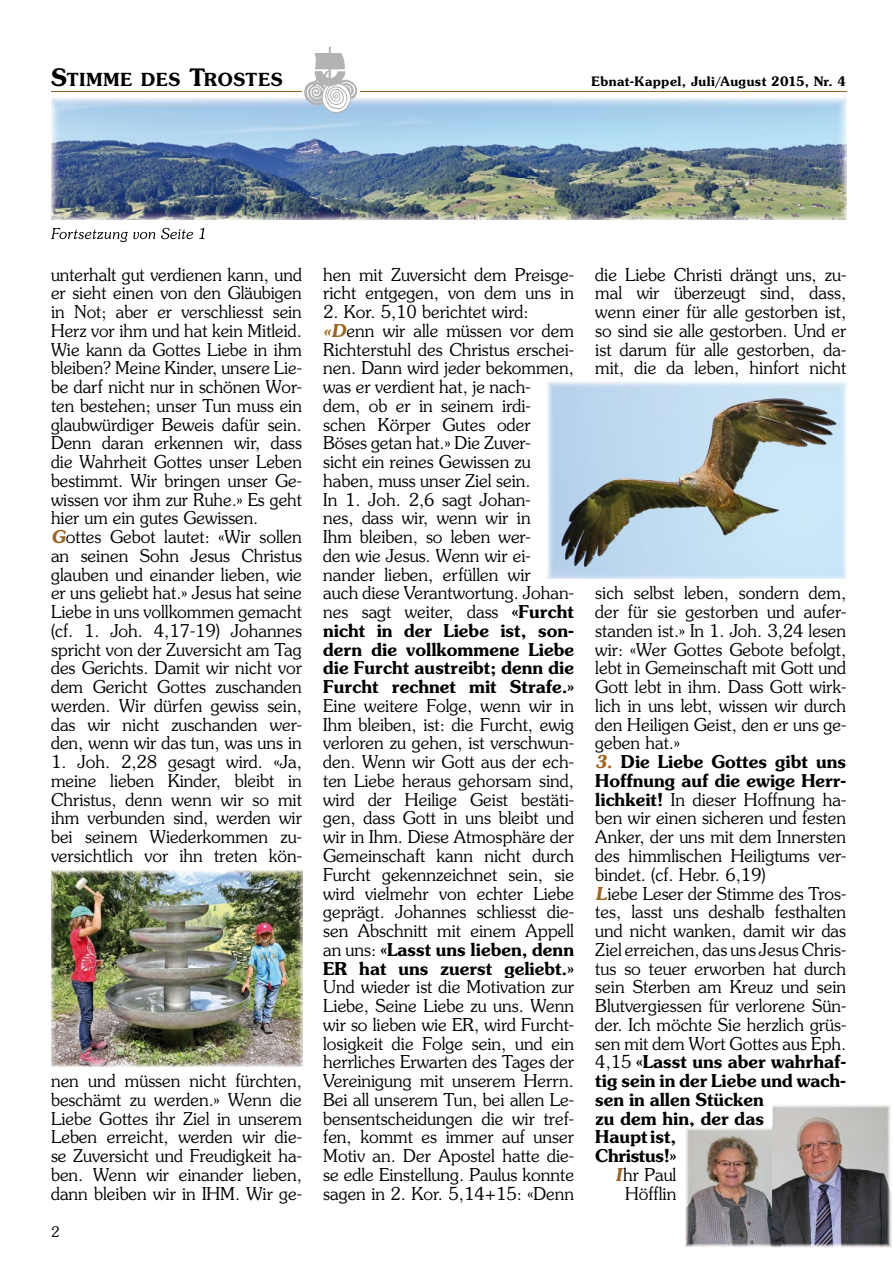
<style>
.page{position:relative;width:893px;height:1263px;background:#fff}
.page>*{position:absolute;margin:0;border:0;box-sizing:border-box;transform-origin:0 0}
.t1{font:600 18px "Souvenir";letter-spacing:.045em;color:#000}
.t2{font:300 17.7px/18.8px "Souvenir";color:#000;text-align:justify}
.t3{font:300 17.7px/18.8px "Souvenir";color:#000;scale:.96 1}
.t4{font:600 17.7px "Souvenir";color:#000}
.t5{font:600 17.7px "Souvenir";letter-spacing:-.02em;color:#000}
.t6{font:300 14.7px "Souvenir";color:#000}
.t7{font:600 13.05px "Souvenir";letter-spacing:.03em;color:#000}
.s1{font-size:24px}
.s2{font-weight:600;font-style:italic;color:#9b6522}
.s3{font-weight:600}
.s4{font-style:italic;color:#9b6522}
.s5{font-weight:300}
</style>
<div class="page">
<hr style="left:51px;top:92px;width:795px;height:1px;background:#9b6522">
<img style="left:548px;top:382px;width:298px;height:197px">
<img style="left:685px;top:1127px;width:87px;height:80px">
<img style="left:685px;top:1207px;width:87px;height:40px">
<img style="left:772px;top:1105px;width:119px;height:47px">
<img style="left:780px;top:1152px;width:111px;height:95px">
<img style="left:772px;top:1126px;width:8px;height:121px">
<img style="left:51px;top:97px;width:795px;height:123px">
<img style="left:51px;top:228px;width:154px;height:14px">
<div style="left:302px;top:44px;width:57px;height:50px;background:#fff"></div>
<svg style="left:304px;top:47px;width:54px;height:66px"></svg>
<img style="left:51px;top:870px;width:251px;height:196px">
<p class="t1" style="left:51px;top:68px;width:233px"><span class="s1">S</span>TIMME DES <span class="s1">T</span>ROSTES</p>
<p class="t7" style="left:592px;top:73px;width:256px">Ebnat-Kappel, Juli/August 2015, Nr. 4</p>
<p class="t3" style="left:51px;top:264px;width:263px">unterhalt gut verdienen kann, und er sieht einen von den Gläubigen in Not; aber er verschliesst sein<br>Herz vor ihm und hat kein Mitleid.<br>Wie kann da Gottes Liebe in ihm bleiben? Meine Kinder, unsere Lie&shy;be darf nicht nur in schönen Wor&shy;ten bestehen; unser Tun muss ein glaubwürdiger Beweis dafür sein.<br>Denn daran erkennen wir, dass die Wahrheit Gottes unser Leben bestimmt. Wir bringen unser Ge&shy;wissen vor ihm zur Ruhe.» Es geht hier um ein gutes Gewissen.<br><span class="s2">G</span>ottes Gebot lautet: «Wir sollen an seinen Sohn Jesus Christus glauben und einander lieben, wie er uns geliebt hat.» Jesus hat seine<br>Liebe in uns vollkommen gemacht (cf. 1. Joh. 4,17-19) Johannes spricht von der Zuversicht am Tag des Gerichts. Damit wir nicht vor dem Gericht Gottes zuschanden werden. Wir dürfen gewiss sein, das wir nicht zuschanden wer&shy;den, wenn wir das tun, was uns in</p>
<p class="t2" style="left:51px;top:752px;width:252px">1. Joh. 2,28 gesagt wird. «Ja, meine lieben Kinder, bleibt in Christus, denn wenn wir so mit ihm verbunden sind, werden wir bei seinem Wiederkommen zu&shy;versichtlich vor ihn treten kön-</p>
<p class="t2" style="left:51px;top:1071px;width:252px">nen und müssen nicht fürchten, beschämt zu werden.» Wenn die Liebe Gottes ihr Ziel in unserem Leben erreicht, werden wir die&shy;se Zuversicht und Freudigkeit ha&shy;ben. Wenn wir einander lieben, dann bleiben wir in IHM. Wir ge-</p>
<p class="t6" style="left:51px;top:1222px;width:10px">2</p>
<p class="t2" style="left:323px;top:264px;width:252px">hen mit Zuversicht dem Preisge&shy;richt entgegen, von dem uns in</p>
<p class="t2" style="left:323px;top:302px;width:252px;text-align:left">2. Kor. 5,10 berichtet wird: <span class="s2">«D</span>enn wir alle müssen vor dem<br>Richterstuhl des Christus erschei&shy;nen. Dann wird jeder bekommen, was er verdient hat, je nach-<br>dem, ob er in seinem irdi&shy;schen Körper Gutes oder<br>Böses getan hat.» Die Zuver-<br>sicht ein reines Gewissen zu haben, muss unser Ziel sein.<br>In 1. Joh. 2,6 sagt Johan-<br>nes, dass wir, wenn wir in<br>Ihm bleiben, so leben wer-<br>den wie Jesus. Wenn wir ei&shy;nander lieben, erfüllen wir<br>auch diese Verantwortung. Johan&shy;nes sagt weiter, dass <span class="s3">«Furcht nicht in der Liebe ist, son&shy;dern die vollkommene Liebe die Furcht austreibt; denn die<br>Furcht rechnet mit Strafe.»</span></p>
<p class="t2" style="left:323px;top:696px;width:252px">Eine weitere Folge, wenn wir in Ihm bleiben, ist: die Furcht, ewig verloren zu gehen, ist verschwun&shy;den. Wenn wir Gott aus der ech&shy;ten Liebe heraus gehorsam sind, wird der Heilige Geist bestäti&shy;gen, dass Gott in uns bleibt und wir in Ihm. Diese Atmosphäre der Gemeinschaft kann nicht durch Furcht gekennzeichnet sein, sie wird vielmehr von echter Liebe geprägt. Johannes schliesst die&shy;sen Abschnitt mit einem Appell an uns: <span class="s3">«Lasst uns lieben, denn ER hat uns zuerst geliebt.»</span></p>
<p class="t2" style="left:323px;top:977px;width:252px">Und wieder ist die Motivation zur Liebe, Seine Liebe zu uns. Wenn wir so lieben wie ER, wird Furcht&shy;losigkeit die Folge sein, und ein herrliches Erwarten des Tages der Vereinigung mit unserem Herrn.<br>Bei all unserem Tun, bei allen Le&shy;bensentscheidungen die wir tref&shy;fen, kommt es immer auf unser Motiv an. Der Apostel hatte die&shy;se edle Einstellung. Paulus konnte sagen in 2. Kor. 5,14+15: «Denn</p>
<p class="t2" style="left:595px;top:264px;width:252px">die Liebe Christi drängt uns, zu&shy;mal wir überzeugt sind, dass, wenn einer für alle gestorben ist, so sind sie alle gestorben. Und er ist darum für alle gestorben, da&shy;mit, die da leben, hinfort nicht</p>
<p class="t2" style="left:595px;top:583px;width:252px">sich selbst leben, sondern dem, der für sie gestorben und aufer&shy;standen ist.» In 1. Joh. 3,24 lesen wir: «Wer Gottes Gebote befolgt, lebt in Gemeinschaft mit Gott und Gott lebt in ihm. Dass Gott wirk&shy;lich in uns lebt, wissen wir durch den Heiligen Geist, den er uns ge&shy;geben hat.»</p>
<p class="t4" style="left:595px;top:750px;width:252px"><span class="s4">3.</span> Die Liebe Gottes gibt uns</p>
<p class="t4" style="left:595px;top:769px;width:252px">Hoffnung auf die ewige Herr-</p>
<p class="t2" style="left:595px;top:789px;width:252px"><span class="s3">lichkeit!</span> In dieser Hoffnung ha-</p>
<p class="t2" style="left:595px;top:808px;width:252px">ben wir einen sicheren und festen</p>
<p class="t2" style="left:595px;top:827px;width:252px">Anker, der uns mit dem Innersten</p>
<p class="t2" style="left:595px;top:846px;width:252px">des himmlischen Heiligtums ver-</p>
<p class="t2" style="left:595px;top:864px;width:172px">bindet. (cf. Hebr. 6,19)</p>
<p class="t2" style="left:595px;top:883px;width:252px"><span class="s2">L</span>iebe Leser der Stimme des Tros-</p>
<p class="t2" style="left:595px;top:902px;width:252px">tes, lasst uns deshalb festhalten</p>
<p class="t2" style="left:595px;top:921px;width:252px">und nicht wanken, damit wir das</p>
<p class="t2" style="left:595px;top:939px;width:252px">Ziel erreichen, das uns Jesus Chris-</p>
<p class="t2" style="left:595px;top:958px;width:252px">tus so teuer erworben hat durch</p>
<p class="t2" style="left:595px;top:977px;width:252px">sein Sterben am Kreuz und sein</p>
<p class="t2" style="left:595px;top:996px;width:252px">Blutvergiessen für verlorene Sün-</p>
<p class="t2" style="left:595px;top:1014px;width:252px">der. Ich möchte Sie herzlich grüs-</p>
<p class="t2" style="left:595px;top:1033px;width:252px">sen mit dem Wort Gottes aus Eph.</p>
<p class="t4" style="left:595px;top:1050px;width:252px"><span class="s5">4,15</span> «Lasst uns aber wahrhaf-</p>
<p class="t4" style="left:595px;top:1069px;width:252px">tig sein in der Liebe und wach-</p>
<p class="t4" style="left:595px;top:1088px;width:170px">sen in allen Stücken</p>
<p class="t4" style="left:595px;top:1107px;width:170px">zu dem hin, der das</p>
<p class="t4" style="left:595px;top:1125px;width:83px">Haupt ist,</p>
<p class="t5" style="left:595px;top:1144px;width:83px">Christus!»</p>
<p class="t2" style="left:615px;top:1164px;width:63px"><span class="s2">I</span>hr Paul</p>
<p class="t2" style="left:625px;top:1183px;width:53px">Höfflin</p>
</div>
